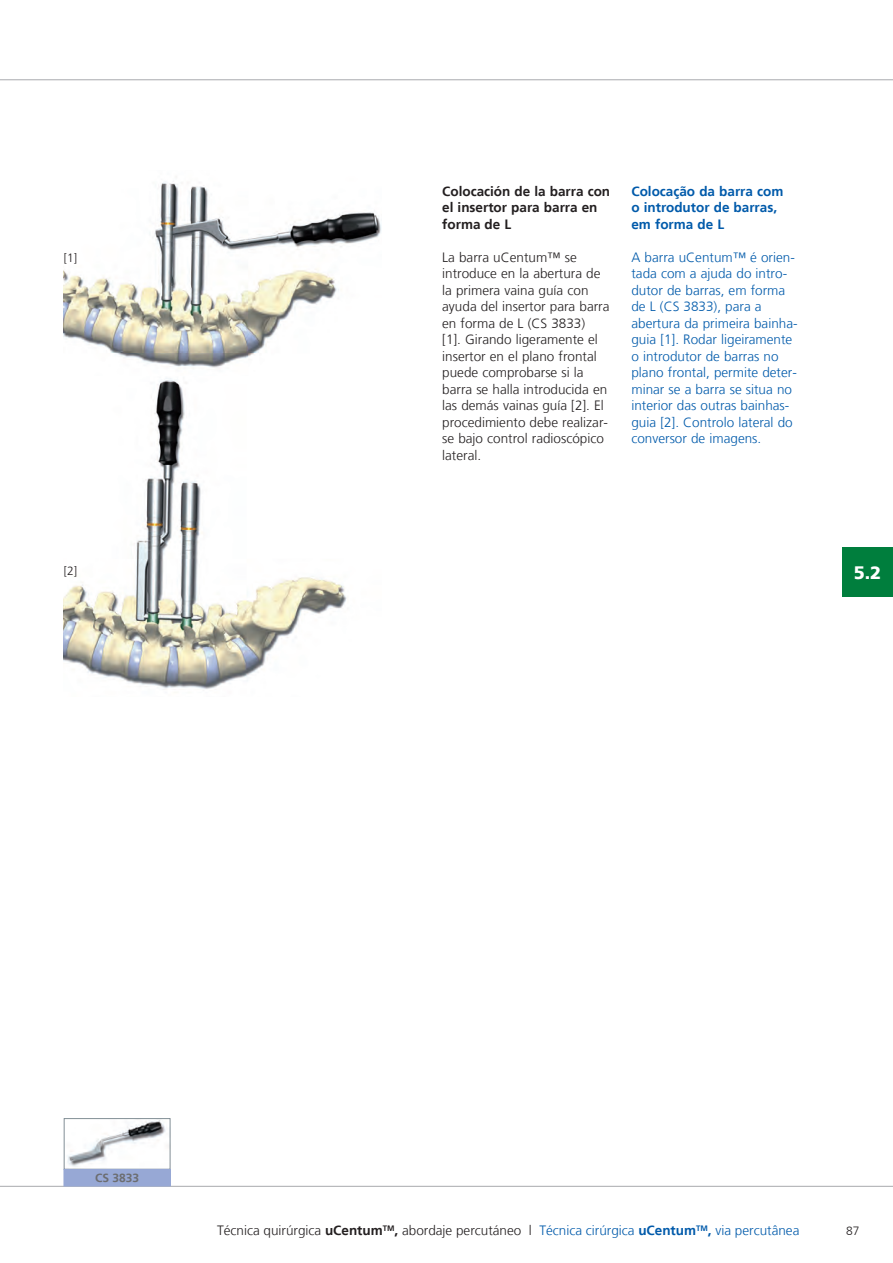
<style>
.page{position:relative;width:893px;height:1263px;background:#fff}
.page>*{position:absolute;margin:0;border:0;box-sizing:border-box;transform-origin:0 0}
.t1{font:900 18px "Frutiger LT";color:#fff}
.t2{font:300 13.5px/16.5px "Frutiger LT";color:#231f20}
.t3{font:300 13.5px/16.5px "Frutiger LT";color:#015aaa}
.t4{font:700 13.5px/16.5px "Frutiger LT";color:#231f20}
.t5{font:700 13.5px/16.5px "Frutiger LT";color:#015aaa}
.t6{font:300 12px "Frutiger LT";color:#231f20}
.t7{font:700 12px "Frutiger LT";color:#6c6d70}
.s1{font-weight:700}
.s2{color:#015aaa}
.s3{font-weight:700;color:#015aaa}
</style>
<div class="page">
<hr style="left:0;top:79px;width:893px;height:1px;background:#a8a9ad">
<hr style="left:0;top:1186px;width:893px;height:1px;background:#a8a9ad">
<img style="left:67px;top:1120px;width:99px;height:47px">
<div style="left:64px;top:1118px;width:106px;height:51px;border:1px solid #828f96"></div>
<div style="left:64px;top:1169px;width:106px;height:17px;background:#97a8d5"></div>
<img style="left:64px;top:181px;width:317px;height:187px">
<img style="left:64px;top:378px;width:283px;height:311px">
<div style="left:843px;top:547px;width:50px;height:50px;background:#007e3d"></div>
<p class="t6" style="left:64px;top:251px;width:15px">[1]</p>
<p class="t4" style="left:442px;top:183px;width:169px">Colocación de la barra con el insertor para barra en forma de L</p>
<p class="t2" style="left:442px;top:249px;width:169px">La barra uCentum™ se introduce en la abertura de la primera vaina guía con ayuda del insertor para barra en forma de L (CS 3833)<br>[1]. Girando ligeramente el insertor en el plano frontal puede comprobarse si la barra se halla introducida en las demás vainas guía [2]. El procedimiento debe realizar&shy;se bajo control radioscópico lateral.</p>
<p class="t5" style="left:631px;top:183px;width:153px">Colocação da barra com o introdutor de barras, em forma de L</p>
<p class="t3" style="left:631px;top:249px;width:168px">A barra uCentum™ é orien&shy;tada com a ajuda do intro&shy;dutor de barras, em forma de L (CS 3833), para a abertura da primeira bainha&shy;guia [1]. Rodar ligeiramente o introdutor de barras no plano frontal, permite deter&shy;minar se a barra se situa no interior das outras bainhas&shy;guia [2]. Controlo lateral do conversor de imagens.</p>
<p class="t6" style="left:64px;top:564px;width:15px">[2]</p>
<h1 class="t1" style="left:854px;top:562px;width:29px">5.2</h1>
<p class="t7" style="left:95px;top:1171px;width:46px">CS 3833</p>
<p class="t2" style="left:217px;top:1223px;width:584px">Técnica quirúrgica <span class="s1">uCentum</span><sup>TM</sup><span class="s1">,</span> abordaje percutáneo l <span class="s2">Técnica cirúrgica</span> <span class="s3">uCentum</span><sup>TM</sup><span class="s3">,</span> <span class="s2">via percutânea</span></p>
<p class="t6" style="left:846px;top:1224px;width:15px">87</p>
</div>
